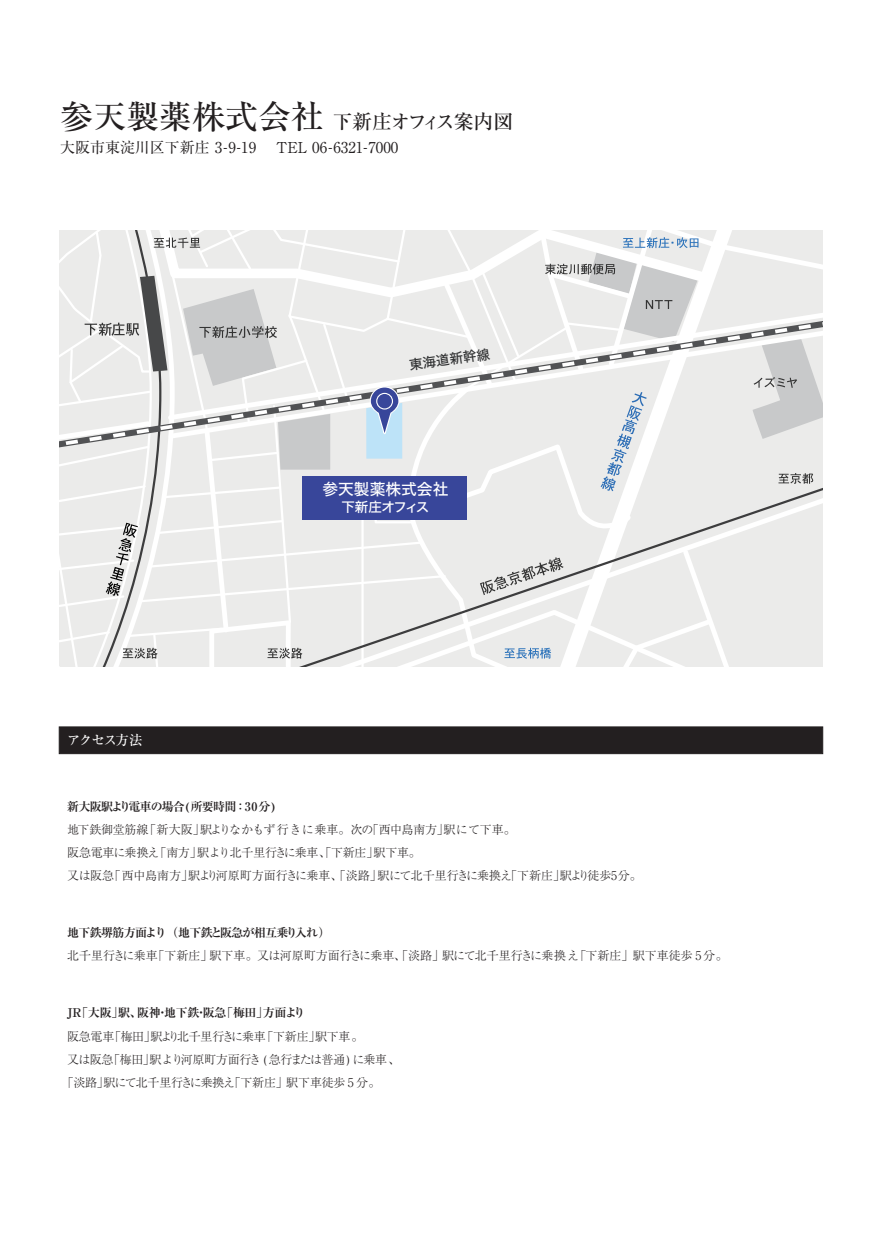
<style>
.page{position:relative;width:888px;height:1260px;background:#fff}
.page>*{position:absolute;margin:0;border:0;box-sizing:border-box;transform-origin:0 0}
.t1{font:500 19.8px "Ryumin Pro";letter-spacing:-.065em;color:#231f20}
.t2{font:15.75px "Hira Kaku Std W5";color:#fff}
.t3{font:15px "Ryumin Pro";color:#231f20}
.t4{font:13.5px "Hira Kaku Std W5";letter-spacing:-.065em;color:#fff}
.t5{font:500 13.5px "Ryumin Pro";letter-spacing:-.085em;color:#fff}
.t6{font:13.5px "Hira Kaku Std W5";color:#323334}
.t7{font:300 12px/23.2px "Ryumin Pro";letter-spacing:-.02em;color:#231f20}
.t8{font:300 12px "Ryumin Pro";color:#231f20}
.t9{font:700 12px "Ryumin Pro";letter-spacing:-.06em;color:#231f20}
.t10{font:300 12px "Ryumin Pro";letter-spacing:-.04em;color:#231f20}
.t11{font:700 12px "Ryumin Pro";letter-spacing:-.02em;color:#231f20}
.s1{font-size:33px}
</style>
<div class="page">
<div style="left:59px;top:727px;width:764px;height:27px;background:#231f20;border:1px solid #231f20"></div>
<svg style="left:59px;top:231px;width:764px;height:436px;background:#e2e3e4"></svg>
<div style="left:376px;top:393px;width:17px;height:17px;border:1px solid #fff;border-radius:50%"></div>
<h1 class="t1" style="left:60px;top:106px;width:455px"><span class="s1">参天製薬株式会社</span>下新庄オフィス案内図</h1>
<p class="t3" style="left:60px;top:136px;width:198px">大阪市東淀川区下新庄 3-9-19</p>
<p class="t3" style="left:276px;top:136px;width:124px">TEL 06-6321-7000</p>
<p class="t6" style="left:408px;top:355px;width:83px;rotate:-8deg">東海道新幹線</p>
<h2 class="t2" style="left:322px;top:477px;width:127px">参天製薬株式会社</h2>
<p class="t5" style="left:67px;top:729px;width:77px">アクセス方法</p>
<p class="t4" style="left:341px;top:497px;width:89px">下新庄オフィス</p>
<p class="t9" style="left:67px;top:797px;width:209px">新大阪駅より電車の場合( 所要時間：30分)</p>
<p class="t7" style="left:67px;top:817px;width:576px">地下鉄御堂筋線｢新大阪｣駅よりなかもず行きに乗車。次の｢西中島南方｣駅にて下車。<br>阪急電車に乗換え｢南方｣駅より北千里行きに乗車､｢下新庄｣駅下車。<br>又は阪急｢西中島南方｣駅より河原町方面行きに乗車、｢淡路｣駅にて北千里行きに乗換え｢下新庄｣駅より徒歩5分。</p>
<p class="t9" style="left:67px;top:923px;width:265px">地下鉄堺筋方面より（地下鉄と阪急が相互乗り入れ）</p>
<p class="t8" style="left:67px;top:946px;width:662px">北千里行きに乗車「下新庄」駅下車。又は河原町方面行きに乗車、「淡路」駅にて北千里行きに乗換え「下新庄」駅下車徒歩 5分。</p>
<p class="t11" style="left:67px;top:1003px;width:240px">JR「大阪」駅、阪神・地下鉄・阪急「梅田」方面より</p>
<p class="t7" style="left:67px;top:1023px;width:298px">阪急電車「梅田」駅より北千里行きに乗車「下新庄」駅下車。</p>
<p class="t10" style="left:67px;top:1050px;width:334px">又は阪急「梅田」駅より河原町方面行き ( 急行または普通) に乗車、</p>
<p class="t7" style="left:62px;top:1070px;width:320px">「淡路」駅にて北千里行きに乗換え「下新庄」駅下車徒歩 5 分。</p>
</div>
